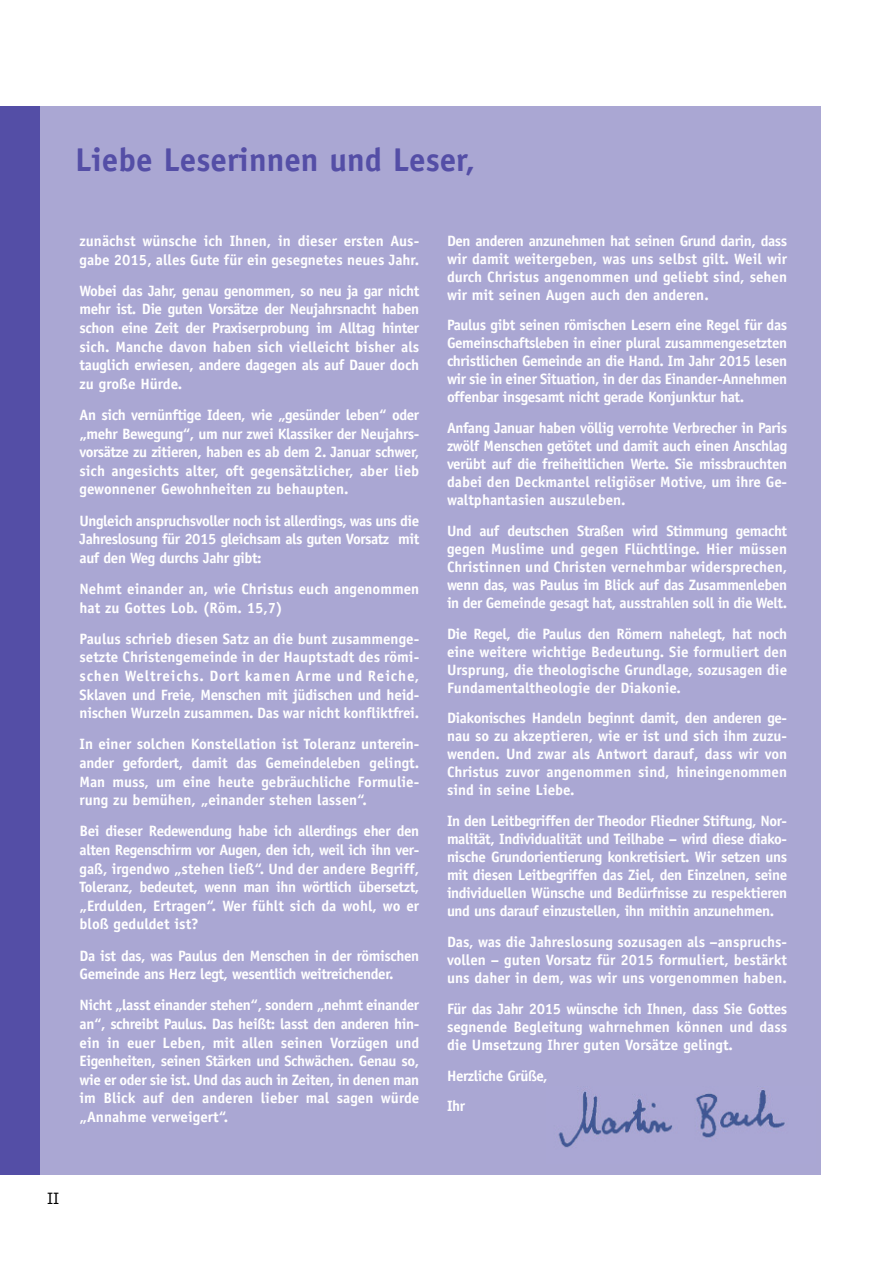
<style>
.page{position:relative;width:893px;height:1263px;background:#fff}
.page>*{position:absolute;margin:0;border:0;box-sizing:border-box;transform-origin:0 0}
.t1{font:700 33px "Officina Sans";color:#544ea6}
.t2{font:16.5px "Officina Sans";color:#000}
.t3{font:700 15px/18.6px "Officina Sans";color:#fff;text-align:justify}
.t4{font:700 15px/18.6px "Officina Sans";letter-spacing:-.03em;color:#fff}
</style>
<div class="page">
<div style="left:0;top:106px;width:821px;height:1068px;background:#aaa7d3"></div>
<div style="left:0;top:106px;width:40px;height:1068px;background:#544ea6"></div>
<img style="left:558px;top:1090px;width:227px;height:58px">
<h1 class="t1" style="left:75px;top:147px;width:402px">Liebe Leserinnen und Leser,</h1>
<p class="t3" style="left:80px;top:233px;width:341px">zunächst wünsche ich Ihnen, in dieser ersten Aus&shy;gabe 2015, alles Gute für ein gesegnetes neues Jahr.</p>
<p class="t3" style="left:80px;top:283px;width:341px">Wobei das Jahr, genau genommen, so neu ja gar nicht mehr ist. Die guten Vorsätze der Neujahrsnacht haben schon eine Zeit der Praxiserprobung im Alltag hinter sich. Manche davon haben sich vielleicht bisher als tauglich erwiesen, andere dagegen als auf Dauer doch zu große Hürde.</p>
<p class="t3" style="left:80px;top:407px;width:341px">An sich vernünftige Ideen, wie „gesünder leben“ oder „mehr Bewegung“, um nur zwei Klassiker der Neujahrs&shy;vorsätze zu zitieren, haben es ab dem 2. Januar schwer, sich angesichts alter, oft gegensätzlicher, aber lieb gewonnener Gewohnheiten zu behaupten.</p>
<p class="t3" style="left:80px;top:512px;width:341px">Ungleich anspruchsvoller noch ist allerdings, was uns die Jahreslosung für 2015 gleichsam als guten Vorsatz mit auf den Weg durchs Jahr gibt:</p>
<p class="t3" style="left:80px;top:581px;width:341px">Nehmt einander an, wie Christus euch angenommen hat zu Gottes Lob. (Röm. 15,7)</p>
<p class="t3" style="left:80px;top:631px;width:341px">Paulus schrieb diesen Satz an die bunt zusammenge&shy;setzte Christengemeinde in der Hauptstadt des römi&shy;schen Weltreichs. Dort kamen Arme und Reiche, Sklaven und Freie, Menschen mit jüdischen und heid&shy;nischen Wurzeln zusammen. Das war nicht konfliktfrei.</p>
<p class="t3" style="left:80px;top:736px;width:341px">In einer solchen Konstellation ist Toleranz unterein&shy;ander gefordert, damit das Gemeindeleben gelingt.<br>Man muss, um eine heute gebräuchliche Formulie&shy;rung zu bemühen, „einander stehen lassen“.</p>
<p class="t3" style="left:80px;top:823px;width:341px">Bei dieser Redewendung habe ich allerdings eher den alten Regenschirm vor Augen, den ich, weil ich ihn ver&shy;gaß, irgendwo „stehen ließ“. Und der andere Begriff, Toleranz, bedeutet, wenn man ihn wörtlich übersetzt, „Erdulden, Ertragen“. Wer fühlt sich da wohl, wo er bloß geduldet ist?</p>
<p class="t4" style="left:80px;top:947px;width:341px">Da ist das, was Paulus den Menschen in der römischen<br>Gemeinde ans Herz legt, wesentlich weitreichender.</p>
<p class="t3" style="left:80px;top:997px;width:341px">Nicht „lasst einander stehen“, sondern „nehmt einander an“, schreibt Paulus. Das heißt: lasst den anderen hin&shy;ein in euer Leben, mit allen seinen Vorzügen und Eigenheiten, seinen Stärken und Schwächen. Genau so, wie er oder sie ist. Und das auch in Zeiten, in denen man im Blick auf den anderen lieber mal sagen würde „Annahme verweigert“.</p>
<p class="t3" style="left:447px;top:233px;width:342px;line-height:18px">Den anderen anzunehmen hat seinen Grund darin, dass wir damit weitergeben, was uns selbst gilt. Weil wir durch Christus angenommen und geliebt sind, sehen wir mit seinen Augen auch den anderen.</p>
<p class="t3" style="left:447px;top:317px;width:342px;line-height:18px">Paulus gibt seinen römischen Lesern eine Regel für das Gemeinschaftsleben in einer plural zusammengesetzten christlichen Gemeinde an die Hand. Im Jahr 2015 lesen wir sie in einer Situation, in der das Einander-Annehmen offenbar insgesamt nicht gerade Konjunktur hat.</p>
<p class="t3" style="left:447px;top:420px;width:342px;line-height:18px">Anfang Januar haben völlig verrohte Verbrecher in Paris zwölf Menschen getötet und damit auch einen Anschlag verübt auf die freiheitlichen Werte. Sie missbrauchten dabei den Deckmantel religiöser Motive, um ihre Ge&shy;waltphantasien auszuleben.</p>
<p class="t3" style="left:447px;top:523px;width:342px;line-height:18px">Und auf deutschen Straßen wird Stimmung gemacht gegen Muslime und gegen Flüchtlinge. Hier müssen Christinnen und Christen vernehmbar widersprechen, wenn das, was Paulus im Blick auf das Zusammenleben in der Gemeinde gesagt hat, ausstrahlen soll in die Welt.</p>
<p class="t3" style="left:447px;top:626px;width:342px;line-height:18px">Die Regel, die Paulus den Römern nahelegt, hat noch eine weitere wichtige Bedeutung. Sie formuliert den Ursprung, die theologische Grundlage, sozusagen die Fundamentaltheologie der Diakonie.</p>
<p class="t3" style="left:447px;top:711px;width:342px;line-height:18px">Diakonisches Handeln beginnt damit, den anderen ge&shy;nau so zu akzeptieren, wie er ist und sich ihm zuzu&shy;wenden. Und zwar als Antwort darauf, dass wir von Christus zuvor angenommen sind, hineingenommen sind in seine Liebe.</p>
<p class="t3" style="left:447px;top:813px;width:342px;line-height:18px">In den Leitbegriffen der Theodor Fliedner Stiftung, Nor&shy;malität, Individualität und Teilhabe – wird diese diako&shy;nische Grundorientierung konkretisiert. Wir setzen uns mit diesen Leitbegriffen das Ziel, den Einzelnen, seine individuellen Wünsche und Bedürfnisse zu respektieren und uns darauf einzustellen, ihn mithin anzunehmen.</p>
<p class="t3" style="left:447px;top:934px;width:342px;line-height:18px">Das, was die Jahreslosung sozusagen als –anspruchs&shy;vollen – guten Vorsatz für 2015 formuliert, bestärkt uns daher in dem, was wir uns vorgenommen haben.</p>
<p class="t3" style="left:447px;top:1001px;width:342px;line-height:18px">Für das Jahr 2015 wünsche ich Ihnen, dass Sie Gottes segnende Begleitung wahrnehmen können und dass die Umsetzung Ihrer guten Vorsätze gelingt.</p>
<p class="t4" style="left:447px;top:1061px;width:102px;line-height:30.8px">Herzliche Grüße,<br>Ihr</p>
<p class="t2" style="left:47px;top:1192px;width:14px">II</p>
</div>
